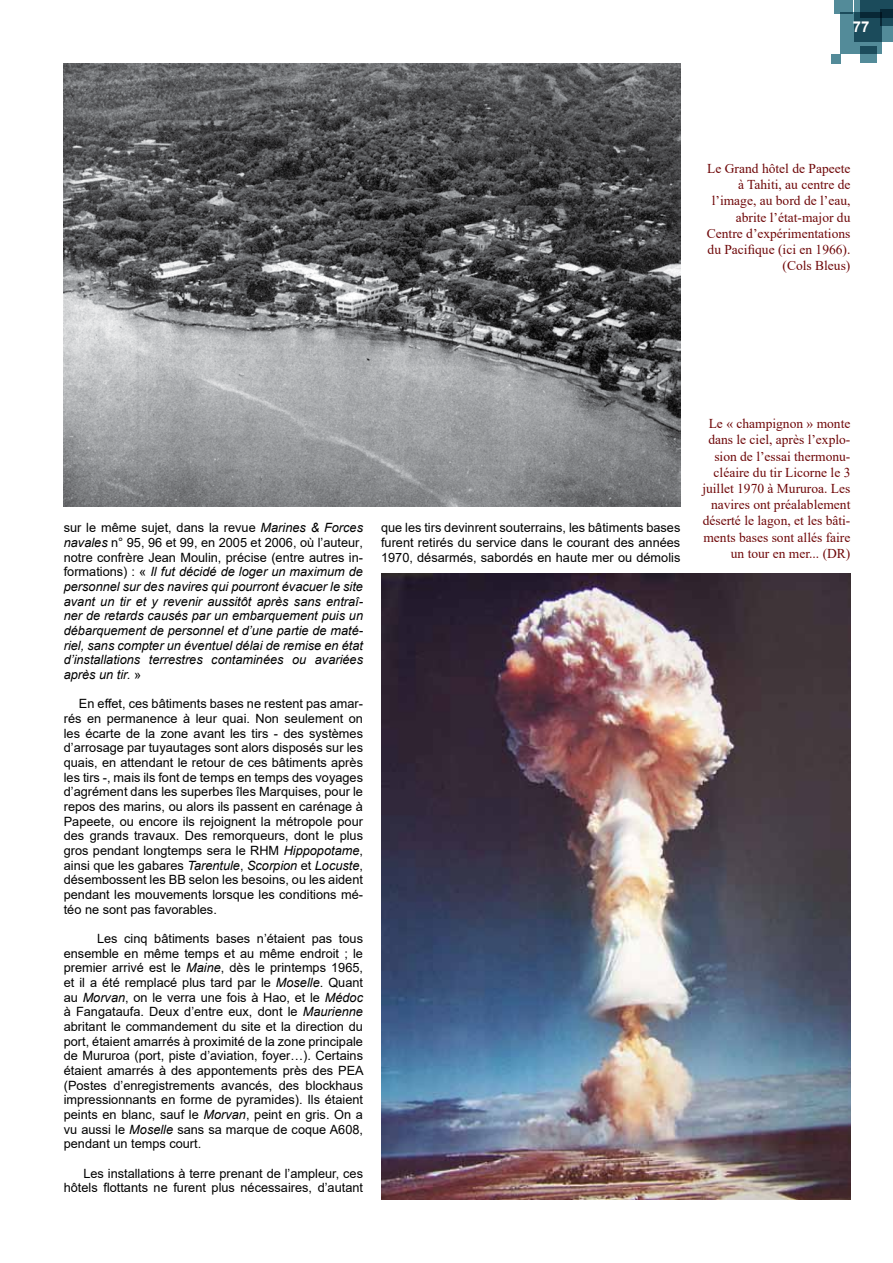
<style>
.page{position:relative;width:893px;height:1263px;background:#fff}
.page>*{position:absolute;margin:0;border:0;box-sizing:border-box;transform-origin:0 0}
.t1{font:700 15px "Arial";color:#fff}
.t2{font:13.5px/16.2px "Times New Roman";color:#6f0809;text-align:right}
.t3{font:12.75px/14.7px "Arial";color:#000;text-align:justify}
.t4{font:italic 12.75px/14.7px "Arial";color:#000;text-align:justify}
.s1{font-style:normal}
.s2{font-style:italic}
</style>
<div class="page">
<div style="left:854px;top:0;width:39px;height:42px;background:#538b99"></div>
<div style="left:860px;top:0;width:33px;height:18px;background:#1b4b5b"></div>
<svg style="left:840px;top:13px;width:42px;height:41px;background:#356776"></svg>
<div style="left:831px;top:54px;width:9px;height:10px;background:#538b99"></div>
<div style="left:834px;top:0;width:18px;height:14px;background:#538b99"></div>
<svg style="left:860px;top:46px;width:16px;height:16px"></svg>
<svg style="left:880px;top:9px;width:13px;height:16px"></svg>
<img style="left:64px;top:64px;width:616px;height:442px">
<img style="left:381px;top:573px;width:469px;height:626px">
<p class="t1" style="left:853px;top:16px;width:18px">77</p>
<p class="t2" style="left:707px;top:160px;width:145px">Le Grand hôtel de Papeete à Tahiti, au centre de l’image, au bord de l’eau, abrite l’état-major du<br>Centre d’expérimentations du Pacifique (ici en 1966). (Cols Bleus)</p>
<p class="t4" style="left:64px;top:521px;width:301px"><span class="s1">sur le même sujet, dans la revue</span> Marines &amp; Forces navales <span class="s1">n° 95, 96 et 99, en 2005 et 2006, où l’auteur, notre confrère Jean Moulin, précise (entre autres in&shy;formations) : «</span> Il fut décidé de loger un maximum de personnel sur des navires qui pourront évacuer le site avant un tir et y revenir aussitôt après sans entraî&shy;ner de retards causés par un embarquement puis un débarquement de personnel et d’une partie de maté&shy;riel, sans compter un éventuel délai de remise en état d’installations terrestres contaminées ou avariées après un tir. <span class="s1">»</span></p>
<p class="t3" style="left:64px;top:696px;width:301px;text-indent:15px">En effet, ces bâtiments bases ne restent pas amar&shy;rés en permanence à leur quai. Non seulement on les écarte de la zone avant les tirs - des systèmes d’arrosage par tuyautages sont alors disposés sur les quais, en attendant le retour de ces bâtiments après les tirs -, mais ils font de temps en temps des voyages d’agrément dans les superbes îles Marquises, pour le repos des marins, ou alors ils passent en carénage à Papeete, ou encore ils rejoignent la métropole pour des grands travaux. Des remorqueurs, dont le plus gros pendant longtemps sera le RHM <span class="s2">Hippopotame</span>, ainsi que les gabares <span class="s2">Tarentule</span>, <span class="s2">Scorpion</span> et <span class="s2">Locuste</span>, désembossent les BB selon les besoins, ou les aident pendant les mouvements lorsque les conditions mé&shy;téo ne sont pas favorables.</p>
<p class="t3" style="left:64px;top:931px;width:301px;text-indent:33px">Les cinq bâtiments bases n’étaient pas tous ensemble en même temps et au même endroit ; le premier arrivé est le <span class="s2">Maine</span>, dès le printemps 1965, et il a été remplacé plus tard par le <span class="s2">Moselle</span>. Quant au <span class="s2">Morvan</span>, on le verra une fois à Hao, et le <span class="s2">Médoc </span>à Fangataufa. Deux d’entre eux, dont le <span class="s2">Maurienne </span>abritant le commandement du site et la direction du port, étaient amarrés à proximité de la zone principale de Mururoa (port, piste d’aviation, foyer…). Certains étaient amarrés à des appontements près des PEA (Postes d’enregistrements avancés, des blockhaus impressionnants en forme de pyramides). Ils étaient peints en blanc, sauf le <span class="s2">Morvan</span>, peint en gris. On a vu aussi le <span class="s2">Moselle</span> sans sa marque de coque A608, pendant un temps court.</p>
<p class="t3" style="left:64px;top:1166px;width:301px;text-align:right">Les installations à terre prenant de l’ampleur, ces hôtels flottants ne furent plus nécessaires, d’autant</p>
<p class="t3" style="left:381px;top:520px;width:301px">que les tirs devinrent souterrains, les bâtiments bases furent retirés du service dans le courant des années 1970, désarmés, sabordés en haute mer ou démolis</p>
<p class="t2" style="left:702px;top:415px;width:150px">Le « champignon » monte dans le ciel, après l’explo&shy;sion de l’essai thermonu&shy;cléaire du tir Licorne le 3 juillet 1970 à Mururoa. Les navires ont préalablement déserté le lagon, et les bâti&shy;ments bases sont allés faire un tour en mer... (DR)</p>
</div>
